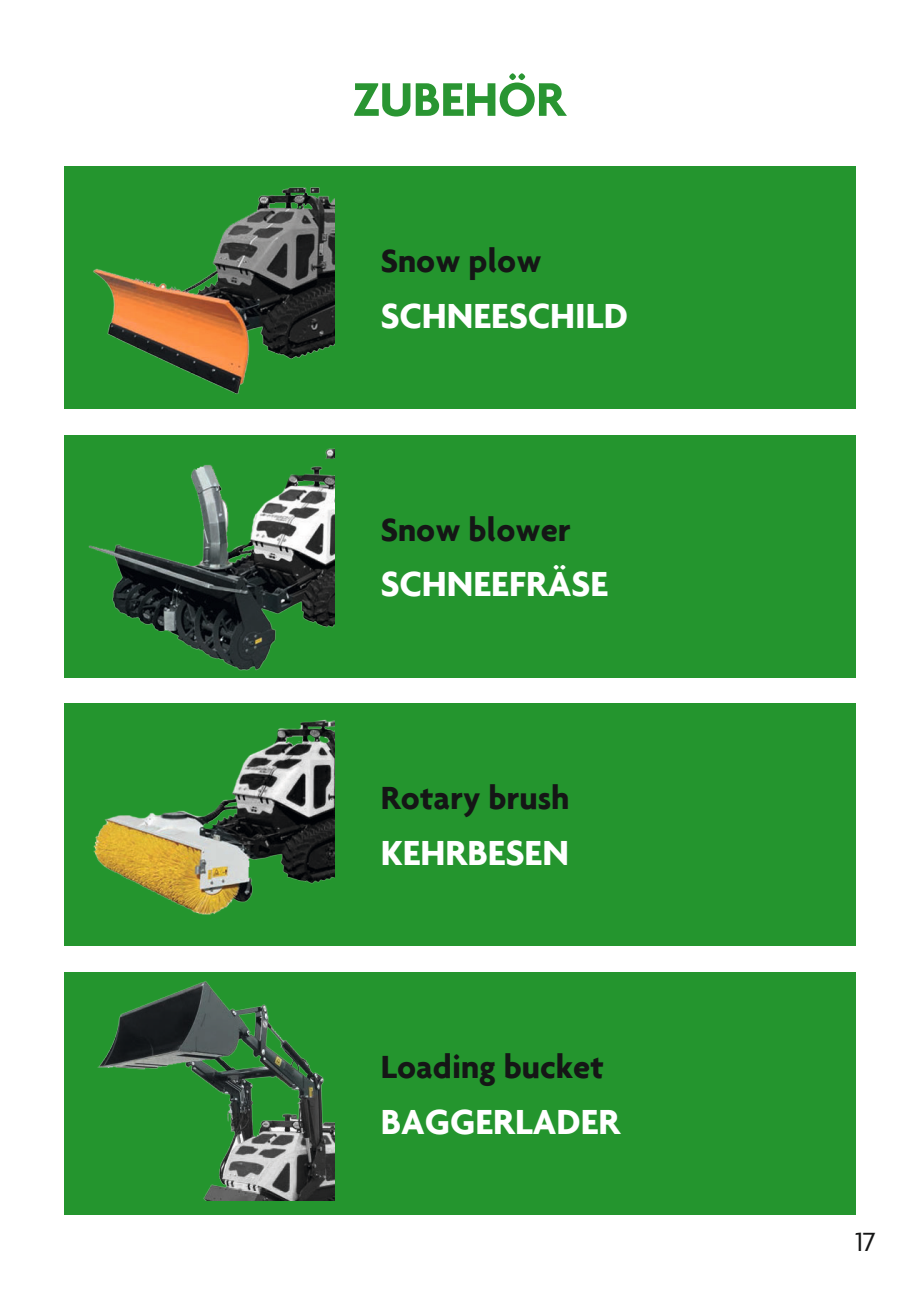
<style>
.page{position:relative;width:919px;height:1289px;background:#fff}
.page>*{position:absolute;margin:0;border:0;box-sizing:border-box;transform-origin:0 0}
.t1{font:700 51px "Agenda";letter-spacing:-.005em;color:#299532}
.t2{font:700 37.5px "Agenda";color:#fff}
.t3{font:700 34.5px "Agenda";color:#151616}
.t4{font:28.5px "Agenda";color:#151616}
</style>
<div class="page">
<div style="left:64px;top:166px;width:791px;height:243px;background:#24952e"></div>
<img style="left:93px;top:187px;width:241px;height:207px">
<div style="left:64px;top:435px;width:791px;height:242px;background:#24952e"></div>
<img style="left:85px;top:448px;width:249px;height:230px">
<div style="left:64px;top:703px;width:791px;height:243px;background:#24952e"></div>
<img style="left:93px;top:719px;width:241px;height:196px">
<div style="left:64px;top:972px;width:791px;height:242px;background:#24952e"></div>
<img style="left:97px;top:981px;width:237px;height:218px">
<p class="t1" style="left:353px;top:68px;width:214px">ZUBEHÖR</p>
<p class="t3" style="left:381px;top:240px;width:162px">Snow plow</p>
<p class="t2" style="left:381px;top:293px;width:249px">SCHNEESCHILD</p>
<p class="t3" style="left:381px;top:508px;width:192px">Snow blower</p>
<p class="t2" style="left:381px;top:561px;width:229px">SCHNEEFRÄSE</p>
<p class="t3" style="left:381px;top:777px;width:190px">Rotary brush</p>
<p class="t2" style="left:381px;top:830px;width:190px">KEHRBESEN</p>
<p class="t3" style="left:381px;top:1045px;width:224px">Loading bucket</p>
<p class="t2" style="left:381px;top:1098px;width:241px">BAGGERLADER</p>
<p class="t4" style="left:855px;top:1226px;width:22px">17</p>
</div>
